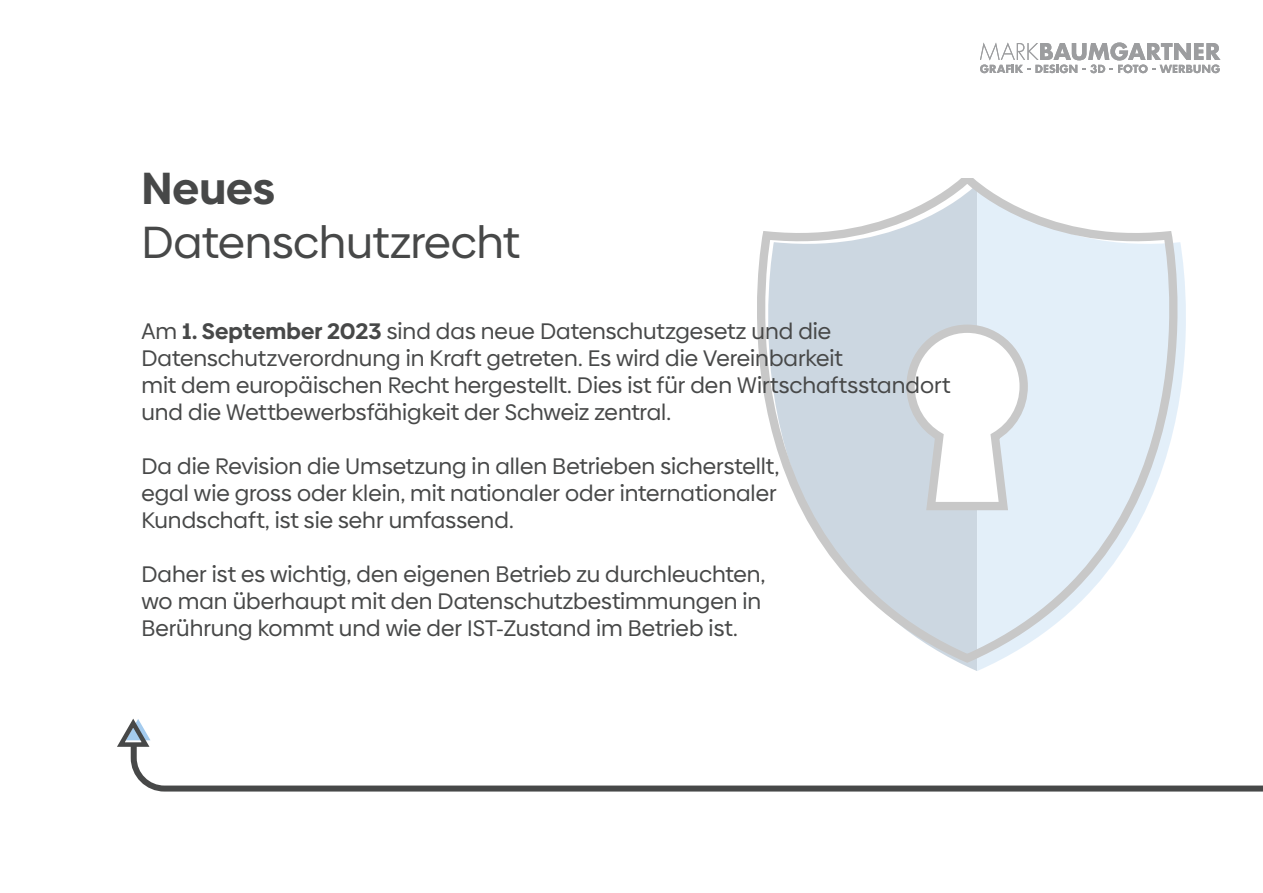
<style>
.page{position:relative;width:1263px;height:893px;background:#fff}
.page>*{position:absolute;margin:0;border:0;box-sizing:border-box;transform-origin:0 0}
.t1{font:45px "Biennale";letter-spacing:-.005em;color:#474848}
.t2{font:700 45px "Biennale";color:#474848}
.t3{font:22.5px/27px "Biennale";color:#474848}
.s1{font-weight:700}
</style>
<div class="page">
<svg style="left:757px;top:178px;width:429px;height:491px"></svg>
<svg style="left:902px;top:320px;width:130px;height:194px"></svg>
<svg style="left:980px;top:43px;width:240px;height:30px"></svg>
<svg style="left:117px;top:718px;width:33px;height:29px"></svg>
<svg style="left:128px;top:740px;width:1135px;height:52px"></svg>
<h1 class="t2" style="left:141px;top:159px;width:135px">Neues</h1>
<h1 class="t1" style="left:141px;top:215px;width:380px">Datenschutzrecht</h1>
<p class="t3" style="left:141px;top:317px;width:810px">Am <span class="s1">1. September 2023</span> sind das neue Datenschutzgesetz und die Datenschutzverordnung in Kraft getreten. Es wird die Vereinbarkeit<br>mit dem europäischen Recht hergestellt. Dies ist für den Wirtschaftsstandort und die Wettbewerbsfähigkeit der Schweiz zentral.</p>
<p class="t3" style="left:141px;top:452px;width:639px;text-align:justify">Da die Revision die Umsetzung in allen Betrieben sicherstellt, egal wie gross oder klein, mit nationaler oder internationaler Kundschaft, ist sie sehr umfassend.</p>
<p class="t3" style="left:141px;top:560px;width:625px">Daher ist es wichtig, den eigenen Betrieb zu durchleuchten, wo man überhaupt mit den Datenschutzbestimmungen in<br>Berührung kommt und wie der IST-Zustand im Betrieb ist.</p>
</div>
